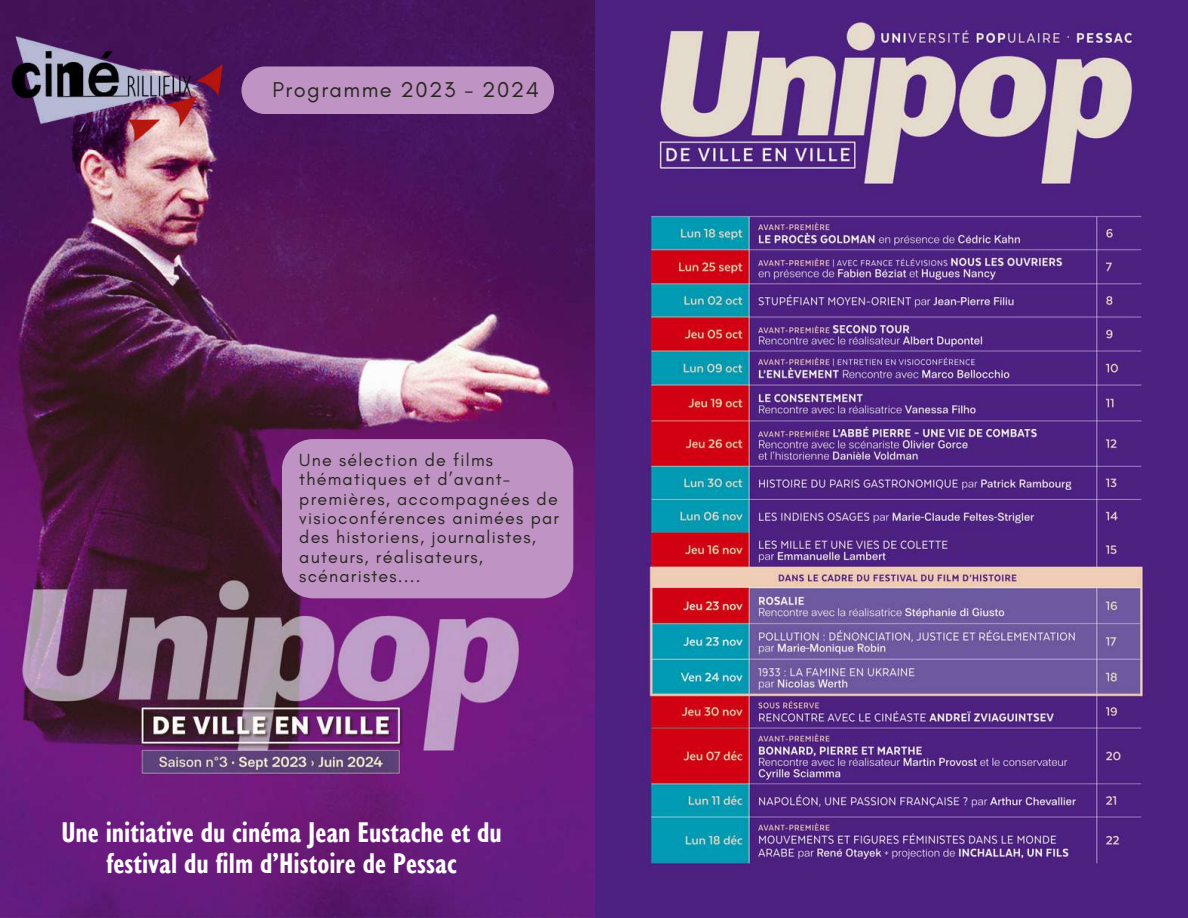
<style>
.page{position:relative;width:1188px;height:918px;background:#fff}
.page>*{position:absolute;margin:0;border:0;box-sizing:border-box;transform-origin:0 0}
.t1{font:700 condensed 29.4px/31.3px "Gill Sans Nova";color:#fff;text-align:center}
.t2{font:21.9px "Glacial Indifference";letter-spacing:.065em;color:#282621}
.t3{font:17.85px/19.4px "Glacial Indifference";letter-spacing:.065em;color:#282621}
</style>
<div class="page">
<img style="left:0;top:0;width:1188px;height:918px">
<img style="left:0;top:0;width:231px;height:171px">
<div style="left:282px;top:439px;width:291px;height:159px;background:#bf94c4"></div>
<div style="left:242px;top:66px;width:312px;height:48px;background:#bf94c4"></div>
<p class="t2" style="left:272px;top:77px;width:268px">Programme 2023 - 2024</p>
<p class="t3" style="left:299px;top:450px;width:261px">Une sélection de films thématiques et d’avant&shy;premières, accompagnées de visioconférences animées par des historiens, journalistes, auteurs, réalisateurs, scénaristes....</p>
<h1 class="t1" style="left:61px;top:814px;width:442px">Une initiative du cinéma Jean Eustache et du festival du film d’Histoire de Pessac</h1>
</div>
